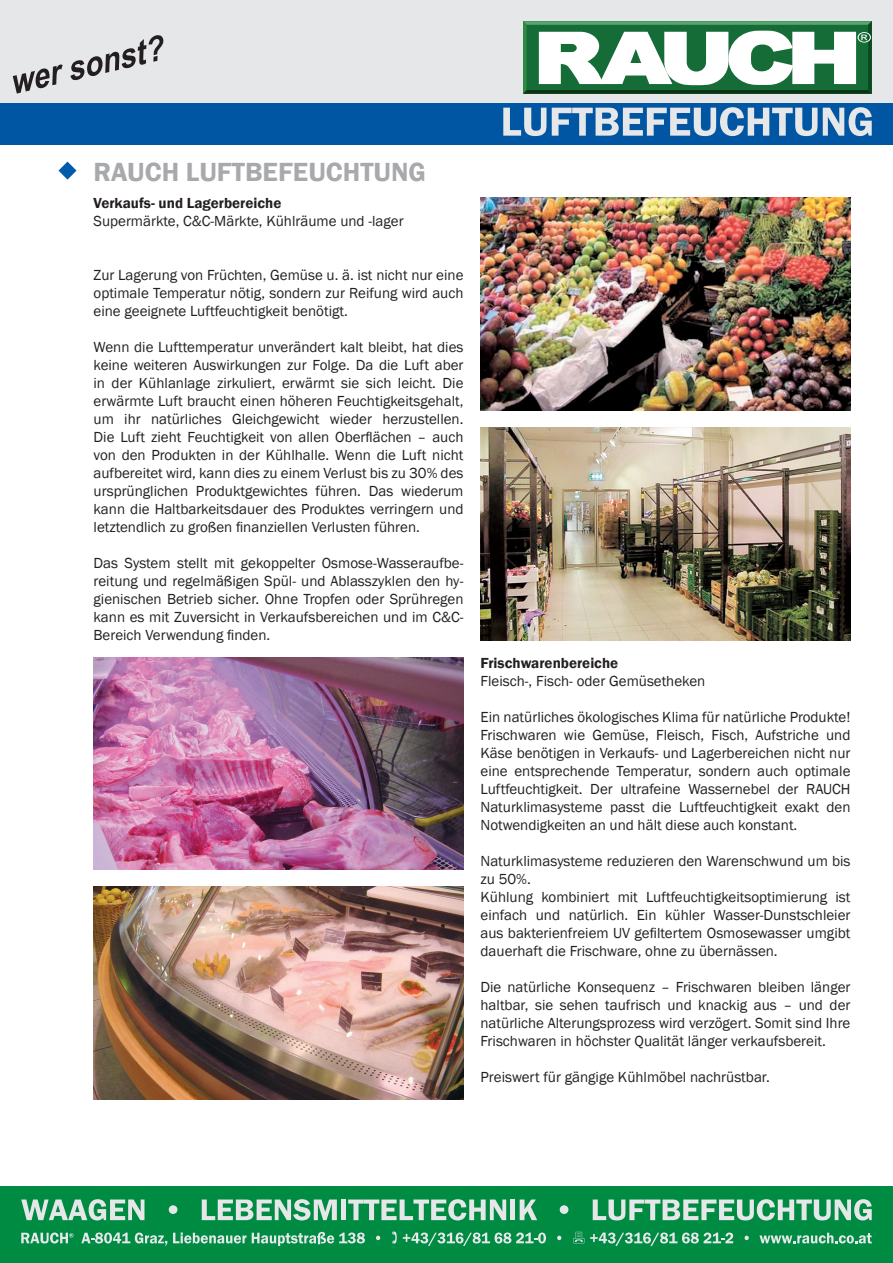
<style>
.page{position:relative;width:893px;height:1263px;background:#fff}
.page>*{position:absolute;margin:0;border:0;box-sizing:border-box;transform-origin:0 0}
.t1{font:600 27px "Franklin Gothic";color:#a8a9ad}
.t2{font:15px/18px "Franklin Gothic";color:#231f20;text-align:justify}
.t3{font:600 15px "Franklin Gothic";color:#231f20}
</style>
<div class="page">
<div style="left:0;top:102px;width:893px;height:43px;background:#0156a3"></div>
<div style="left:0;top:0;width:893px;height:102px;background:#e6e7e9"></div>
<svg style="left:523px;top:21px;width:349px;height:73px;background:#87b196"></svg>
<div style="left:0;top:1186px;width:893px;height:77px;background:#008b43"></div>
<svg style="left:13px;top:64px;width:50px;height:30px"></svg>
<svg style="left:70px;top:35px;width:93px;height:45px"></svg>
<svg style="left:21px;top:1232px;width:52px;height:11px"></svg>
<svg style="left:81px;top:1232px;width:86px;height:14px"></svg>
<svg style="left:173px;top:1232px;width:73px;height:11px"></svg>
<svg style="left:252px;top:1232px;width:113px;height:14px"></svg>
<svg style="left:376px;top:1236px;width:4px;height:4px"></svg>
<svg style="left:392px;top:1231px;width:5px;height:12px"></svg>
<svg style="left:403px;top:1232px;width:143px;height:14px"></svg>
<svg style="left:557px;top:1236px;width:4px;height:4px"></svg>
<svg style="left:573px;top:1232px;width:11px;height:11px"></svg>
<svg style="left:590px;top:1232px;width:143px;height:14px"></svg>
<svg style="left:745px;top:1236px;width:4px;height:4px"></svg>
<svg style="left:759px;top:1233px;width:113px;height:10px"></svg>
<svg style="left:21px;top:1199px;width:123px;height:21px"></svg>
<svg style="left:169px;top:1205px;width:8px;height:9px"></svg>
<svg style="left:202px;top:1199px;width:135px;height:21px"></svg>
<div style="left:341px;top:1199px;width:5px;height:21px;background:#e6e7e9"></div>
<svg style="left:348px;top:1199px;width:158px;height:21px"></svg>
<div style="left:510px;top:1199px;width:5px;height:21px;background:#e6e7e9"></div>
<svg style="left:520px;top:1199px;width:17px;height:21px"></svg>
<svg style="left:560px;top:1205px;width:8px;height:9px"></svg>
<svg style="left:593px;top:1199px;width:279px;height:21px"></svg>
<svg style="left:503px;top:108px;width:43px;height:28px"></svg>
<svg style="left:552px;top:107px;width:265px;height:29px"></svg>
<svg style="left:823px;top:107px;width:49px;height:29px"></svg>
<svg style="left:58px;top:162px;width:19px;height:18px"></svg>
<img style="left:480px;top:198px;width:370px;height:212px">
<img style="left:480px;top:427px;width:370px;height:213px">
<img style="left:94px;top:657px;width:369px;height:213px">
<img style="left:94px;top:887px;width:369px;height:212px">
<p class="t1" style="left:94px;top:155px;width:334px">RAUCH LUFTBEFEUCHTUNG</p>
<p class="t3" style="left:94px;top:194px;width:189px">Verkaufs- und Lagerbereiche</p>
<p class="t2" style="left:94px;top:213px;width:312px">Supermärkte, C&amp;C-Märkte, Kühlräume und -lager</p>
<p class="t2" style="left:94px;top:267px;width:371px">Zur Lagerung von Früchten, Gemüse u. ä. ist nicht nur eine optimale Temperatur nötig, sondern zur Reifung wird auch eine geeignete Luftfeuchtigkeit benötigt.</p>
<p class="t2" style="left:94px;top:339px;width:371px">Wenn die Lufttemperatur unverändert kalt bleibt, hat dies keine weiteren Auswirkungen zur Folge. Da die Luft aber in der Kühlanlage zirkuliert, erwärmt sie sich leicht. Die erwärmte Luft braucht einen höheren Feuchtigkeitsgehalt, um ihr natürliches Gleichgewicht wieder herzustellen.<br>Die Luft zieht Feuchtigkeit von allen Oberflächen – auch von den Produkten in der Kühlhalle. Wenn die Luft nicht aufbereitet wird, kann dies zu einem Verlust bis zu 30% des ursprünglichen Produktgewichtes führen. Das wiederum kann die Haltbarkeitsdauer des Produktes verringern und letztendlich zu großen finanziellen Verlusten führen.</p>
<p class="t2" style="left:94px;top:555px;width:371px">Das System stellt mit gekoppelter Osmose-Wasseraufbe&shy;reitung und regelmäßigen Spül- und Ablasszyklen den hy&shy;gienischen Betrieb sicher. Ohne Tropfen oder Sprühregen kann es mit Zuversicht in Verkaufsbereichen und im C&amp;C-Bereich Verwendung finden.</p>
<p class="t3" style="left:480px;top:653px;width:139px">Frischwarenbereiche</p>
<p class="t2" style="left:480px;top:672px;width:226px">Fleisch-, Fisch- oder Gemüsetheken</p>
<p class="t2" style="left:480px;top:708px;width:371px">Ein natürliches ökologisches Klima für natürliche Produkte!<br>Frischwaren wie Gemüse, Fleisch, Fisch, Aufstriche und Käse benötigen in Verkaufs- und Lagerbereichen nicht nur eine entsprechende Temperatur, sondern auch optimale Luftfeuchtigkeit. Der ultrafeine Wassernebel der RAUCH Naturklimasysteme passt die Luftfeuchtigkeit exakt den Notwendigkeiten an und hält diese auch konstant.</p>
<p class="t2" style="left:480px;top:852px;width:371px">Naturklimasysteme reduzieren den Warenschwund um bis zu 50%.</p>
<p class="t2" style="left:480px;top:888px;width:371px">Kühlung kombiniert mit Luftfeuchtigkeitsoptimierung ist einfach und natürlich. Ein kühler Wasser-Dunstschleier aus bakterienfreiem UV gefiltertem Osmosewasser umgibt dauerhaft die Frischware, ohne zu übernässen.</p>
<p class="t2" style="left:480px;top:978px;width:371px">Die natürliche Konsequenz – Frischwaren bleiben länger haltbar, sie sehen taufrisch und knackig aus – und der natürliche Alterungsprozess wird verzögert. Somit sind Ihre Frischwaren in höchster Qualität länger verkaufsbereit.</p>
<p class="t2" style="left:480px;top:1068px;width:291px">Preiswert für gängige Kühlmöbel nachrüstbar.</p>
</div>
